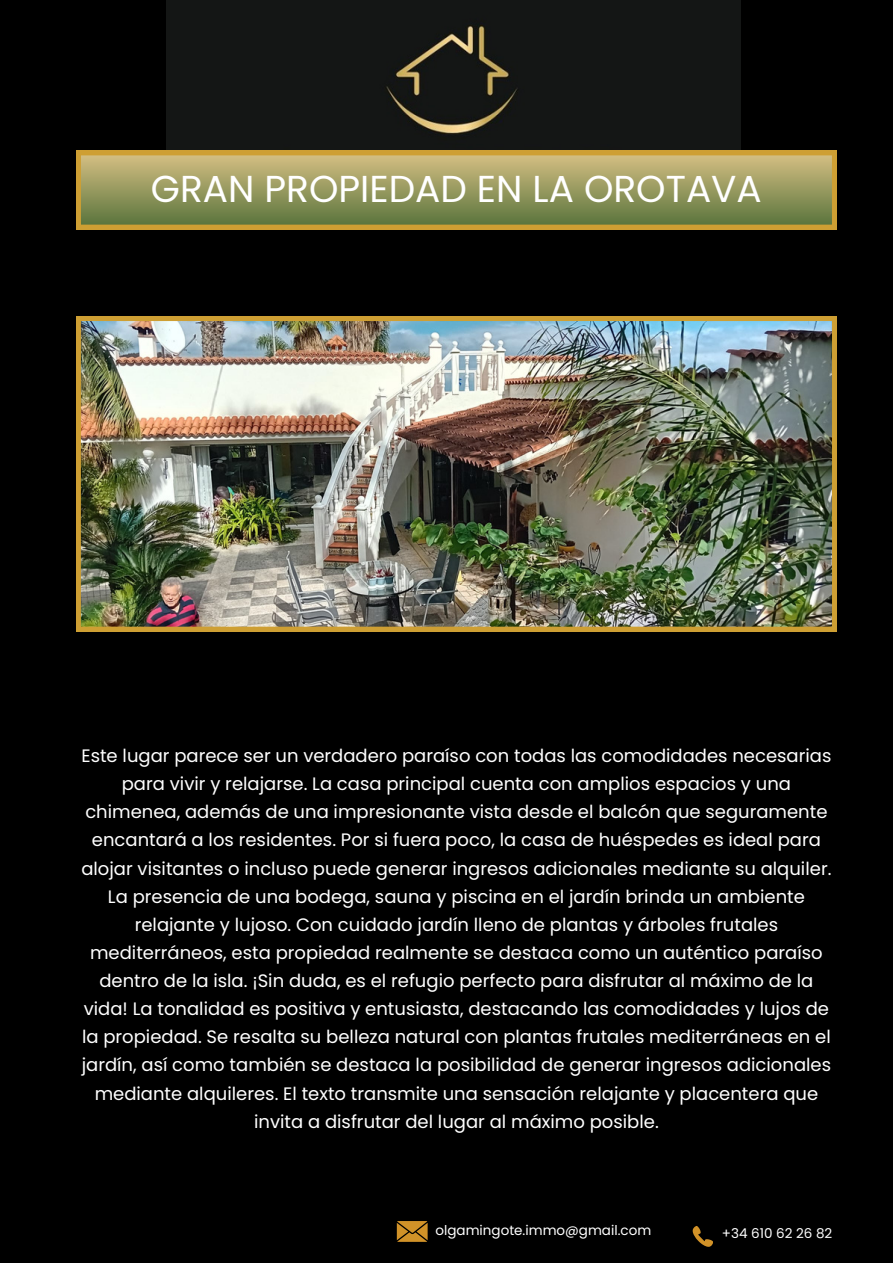
<style>
.page{position:relative;width:893px;height:1264px;background:#fff}
.page>*{position:absolute;margin:0;border:0;box-sizing:border-box;transform-origin:0 0}
.t1{font:37.5px "Poppins";color:#fff}
.t2{font:18px/28px "Poppins";color:#fff;text-align:center}
.t3{font:13.5px "Poppins";color:#fff}
</style>
<div class="page">
<div style="left:0;top:0;width:892px;height:1262px;background:#000"></div>
<div style="left:167px;top:0;width:573px;height:151px;background:#141615"></div>
<svg style="left:76px;top:151px;width:760px;height:78px;background:#9d9a59"></svg>
<svg style="left:692px;top:1226px;width:20px;height:20px"></svg>
<svg style="left:397px;top:1221px;width:30px;height:20px"></svg>
<img style="left:76px;top:316px;width:760px;height:315px">
<p class="t1" style="left:151px;top:163px;width:612px">GRAN PROPIEDAD EN LA OROTAVA</p>
<p class="t2" style="left:81px;top:741px;width:751px">Este lugar parece ser un verdadero paraíso con todas las comodidades necesarias para vivir y relajarse. La casa principal cuenta con amplios espacios y una chimenea, además de una impresionante vista desde el balcón que seguramente encantará a los residentes. Por si fuera poco, la casa de huéspedes es ideal para alojar visitantes o incluso puede generar ingresos adicionales mediante su alquiler.<br>La presencia de una bodega, sauna y piscina en el jardín brinda un ambiente relajante y lujoso. Con cuidado jardín lleno de plantas y árboles frutales mediterráneos, esta propiedad realmente se destaca como un auténtico paraíso dentro de la isla. ¡Sin duda, es el refugio perfecto para disfrutar al máximo de la vida! La tonalidad es positiva y entusiasta, destacando las comodidades y lujos de la propiedad. Se resalta su belleza natural con plantas frutales mediterráneas en el jardín, así como también se destaca la posibilidad de generar ingresos adicionales mediante alquileres. El texto transmite una sensación relajante y placentera que invita a disfrutar del lugar al máximo posible.</p>
<p class="t3" style="left:435px;top:1221px;width:217px">olgamingote.immo@gmail.com</p>
<p class="t3" style="left:722px;top:1223px;width:112px">+34 610 62 26 82</p>
</div>
